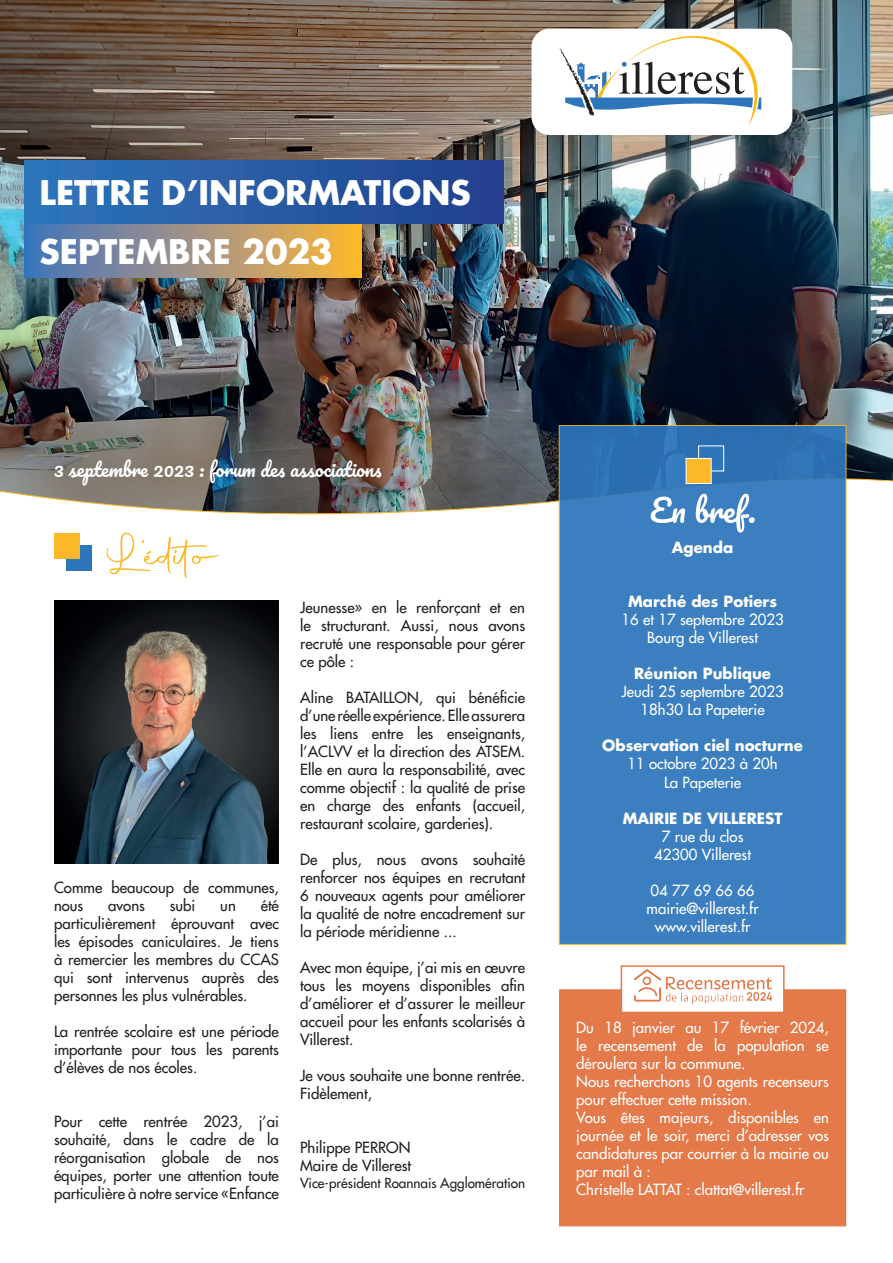
<style>
.page{position:relative;width:893px;height:1263px;background:#fff}
.page>*{position:absolute;margin:0;border:0;box-sizing:border-box;transform-origin:0 0}
.t1{font:700 33px "Futura LT";color:#fff}
.t2{font:18.9px "Pacifico";color:#fff}
.t3{font:15px/18px "Futura LT";color:#231f20;text-align:justify}
.t4{font:15px/18px "Futura LT";color:#fff;text-align:justify}
.t5{font:700 15px "Futura LT";color:#fff}
.t6{font:13.5px "Futura LT";color:#231f20}
</style>
<div class="page">
<div style="left:559px;top:989px;width:287px;height:237px;background:#e4794a"></div>
<img style="left:0;top:0;width:893px;height:475px">
<img style="left:0;top:475px;width:893px;height:77px">
<div style="left:0;top:533px;width:893px;height:17px;background:#fff"></div>
<img style="left:54px;top:601px;width:225px;height:262px">
<div style="left:67px;top:546px;width:25px;height:25px;background:#2e76bc"></div>
<div style="left:54px;top:533px;width:25px;height:25px;background:#fcb828"></div>
<svg style="left:107px;top:532px;width:112px;height:46px"></svg>
<div style="left:559px;top:425px;width:287px;height:519px;background:linear-gradient(to bottom,#3679ba,#3f82c3);border:1px solid #fcb828"></div>
<div style="left:698px;top:446px;width:26px;height:25px;background:#2e76bc;border:1px solid #fff"></div>
<div style="left:686px;top:458px;width:25px;height:26px;background:#fcb828;border:1px solid #fff"></div>
<svg style="left:651px;top:494px;width:104px;height:39px"></svg>
<div style="left:531px;top:29px;width:261px;height:106px;background:#fff;border-radius:18px"></div>
<svg style="left:559px;top:36px;width:203px;height:91px"></svg>
<svg style="left:24px;top:224px;width:337px;height:54px;background:#a0947f"></svg>
<div style="left:24px;top:160px;width:480px;height:64px;background:linear-gradient(to right,#2f77bb,#21408d)"></div>
<img style="left:624px;top:969px;width:158px;height:41px">
<div style="left:746px;top:991px;width:29px;height:11px;background:#fff"></div>
<svg style="left:747px;top:992px;width:25px;height:9px"></svg>
<div style="left:621px;top:965px;width:164px;height:48px;border:2px solid #e4794a"></div>
<p class="t1" style="left:40px;top:171px;width:433px">LETTRE D’INFORMATIONS</p>
<p class="t1" style="left:40px;top:230px;width:295px">SEPTEMBRE 2023</p>
<p class="t2" style="left:54px;top:460px;width:329px">3 septembre 2023 : forum des associations</p>
<p class="t3" style="left:54px;top:879px;width:226px">Comme beaucoup de communes, nous</p>
<p class="t3" style="left:108px;top:897px;width:38px">avons</p>
<p class="t3" style="left:170px;top:897px;width:27px">subi</p>
<p class="t3" style="left:220px;top:897px;width:17px">un</p>
<p class="t3" style="left:54px;top:897px;width:226px;text-indent:207px">été particulièrement éprouvant avec les épisodes caniculaires. Je tiens à remercier les membres du CCAS qui sont intervenus auprès des personnes les plus vulnérables.</p>
<p class="t3" style="left:54px;top:1023px;width:226px">La rentrée scolaire est une période importante pour tous les parents d’élèves de nos écoles.</p>
<p class="t3" style="left:54px;top:1113px;width:226px">Pour cette rentrée 2023, j’ai souhaité, dans le cadre de la réorganisation globale de nos équipes, porter une attention toute particulière à notre service «Enfance</p>
<p class="t3" style="left:300px;top:599px;width:226px">Jeunesse» en le renforçant et en le structurant. Aussi, nous avons recruté une responsable pour gérer ce pôle :</p>
<p class="t3" style="left:300px;top:689px;width:226px">Aline BATAILLON, qui bénéficie d’une réelle expérience. Elle assurera les liens entre les enseignants, l’ACLVV et la direction des ATSEM.<br>Elle en aura la responsabilité, avec comme objectif : la qualité de prise en charge des enfants (accueil, restaurant scolaire, garderies).</p>
<p class="t3" style="left:300px;top:851px;width:226px">De plus, nous avons souhaité renforcer nos équipes en recrutant 6 nouveaux agents pour améliorer la qualité de notre encadrement sur la période méridienne ...</p>
<p class="t3" style="left:300px;top:959px;width:226px">Avec mon équipe, j’ai mis en œuvre tous les moyens disponibles afin d’améliorer et d’assurer le meilleur accueil pour les enfants scolarisés à Villerest.</p>
<p class="t3" style="left:300px;top:1067px;width:226px">Je vous souhaite une bonne rentrée.</p>
<p class="t3" style="left:300px;top:1085px;width:73px">Fidèlement,</p>
<p class="t3" style="left:300px;top:1139px;width:112px">Philippe PERRON</p>
<p class="t3" style="left:300px;top:1157px;width:112px">Maire de Villerest</p>
<p class="t6" style="left:300px;top:1174px;width:226px">Vice-président Roannais Agglomération</p>
<p class="t5" style="left:672px;top:538px;width:63px">Agenda</p>
<p class="t5" style="left:628px;top:592px;width:150px">Marché des Potiers</p>
<p class="t4" style="left:621px;top:611px;width:164px">16 et 17 septembre 2023</p>
<p class="t4" style="left:647px;top:629px;width:112px">Bourg de Villerest</p>
<p class="t5" style="left:634px;top:664px;width:139px">Réunion Publique</p>
<p class="t4" style="left:621px;top:683px;width:164px">Jeudi 25 septembre 2023</p>
<p class="t4" style="left:641px;top:701px;width:126px">18h30 La Papeterie</p>
<p class="t5" style="left:602px;top:736px;width:202px">Observation ciel nocturne</p>
<p class="t4" style="left:627px;top:755px;width:152px">11 octobre 2023 à 20h</p>
<p class="t4" style="left:664px;top:773px;width:79px">La Papeterie</p>
<p class="t5" style="left:623px;top:808px;width:161px">MAIRIE DE VILLEREST</p>
<p class="t4" style="left:662px;top:827px;width:83px">7 rue du clos</p>
<p class="t4" style="left:654px;top:845px;width:98px">42300 Villerest</p>
<p class="t4" style="left:651px;top:881px;width:106px">04 77 69 66 66</p>
<p class="t4" style="left:646px;top:899px;width:114px">mairie@villerest.fr</p>
<p class="t4" style="left:655px;top:917px;width:97px">www.villerest.fr</p>
<p class="t4" style="left:576px;top:1018px;width:254px">Du 18 janvier au 17 février 2024, le recensement de la population se déroulera sur la commune.</p>
<p class="t4" style="left:576px;top:1072px;width:254px">Nous recherchons 10 agents recenseurs pour effectuer cette mission.</p>
<p class="t4" style="left:576px;top:1108px;width:254px">Vous êtes majeurs, disponibles en journée et le soir, merci d’adresser vos candidatures par courrier à la mairie ou par mail à :</p>
<p class="t4" style="left:576px;top:1180px;width:230px">Christelle LATTAT : clattat@villerest.fr</p>
</div>
